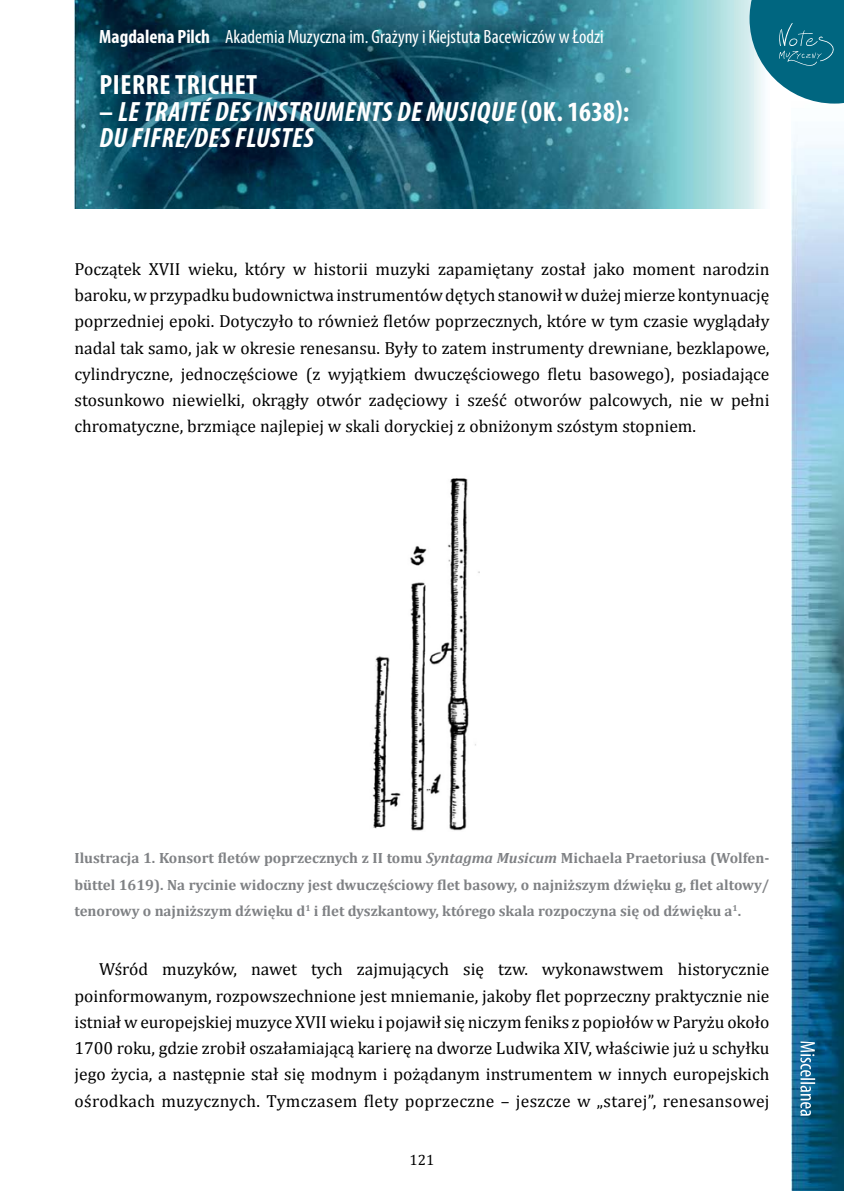
<style>
.page{position:relative;width:844px;height:1191px;background:#fff}
.page>*{position:absolute;margin:0;border:0;box-sizing:border-box;transform-origin:0 0}
.t1{font:italic 700 condensed 28px/26.2px "Myriad Pro";letter-spacing:.02em;color:#fff}
.t2{font:700 condensed 28px "Myriad Pro";letter-spacing:.02em;color:#fff}
.t3{font:condensed 19.25px "Myriad Pro";color:#fff}
.t4{font:17.5px/26.2px "Cambria";color:#000;text-align:justify}
.t5{font:700 14.88px/26.2px "Cambria";color:#808285;text-align:justify}
.t6{font:14.88px "Cambria";color:#000}
.s1{font-weight:700}
.s2{font-style:normal}
.s3{font-style:italic}
</style>
<div class="page">
<img style="left:74px;top:0;width:690px;height:208px">
<img style="left:791px;top:135px;width:52px;height:1056px">
<svg style="left:749px;top:0;width:94px;height:104px;background:#2f8398"></svg>
<img style="left:372px;top:478px;width:107px;height:353px">
<svg style="left:800px;top:1041px;width:15px;height:74px"></svg>
<p class="t3" style="left:99px;top:25px;width:506px"><span class="s1">MAGDALENA PILCH</span> Akademia Muzyczna im. Grażyny i Kiejstuta Bacewiczów w Łodzi</p>
<h1 class="t2" style="left:99px;top:68px;width:158px">PIERRE TRICHET</h1>
<h1 class="t1" style="left:99px;top:98px;width:531px"><span class="s2">–</span> LE TRAITÉ DES INSTRUMENTS DE MUSIQUE <span class="s2">(OK. 1638):<br></span>DU FIFRE/DES FLUSTES</h1>
<p class="t4" style="left:74px;top:255px;width:696px">Początek XVII wieku, który w historii muzyki zapamiętany został jako moment narodzin baroku, w przypadku budownictwa instrumentów dętych stanowił w dużej mierze kontynuację poprzedniej epoki. Dotyczyło to również fletów poprzecznych, które w tym czasie wyglądały nadal tak samo, jak w okresie renesansu. Były to zatem instrumenty drewniane, bezklapowe, cylindryczne, jednoczęściowe (z wyjątkiem dwuczęściowego fletu basowego), posiadające stosunkowo niewielki, okrągły otwór zadęciowy i sześć otworów palcowych, nie w pełni chromatyczne, brzmiące najlepiej w skali doryckiej z obniżonym szóstym stopniem.</p>
<p class="t5" style="left:74px;top:844px;width:696px">Ilustracja 1. Konsort fletów poprzecznych z II tomu <span class="s3">Syntagma Musicum</span> Michaela Praetoriusa (Wolfen&shy;büttel 1619). Na rycinie widoczny jest dwuczęściowy flet basowy, o najniższym dźwięku g, flet altowy/ tenorowy o najniższym dźwięku d<sup>1</sup> i flet dyszkantowy, którego skala rozpoczyna się od dźwięku a<sup>1</sup>.</p>
<p class="t4" style="left:74px;top:956px;width:696px;text-indent:25px">Wśród muzyków, nawet tych zajmujących się tzw. wykonawstwem historycznie poinformowanym, rozpowszechnione jest mniemanie, jakoby flet poprzeczny praktycznie nie istniał w europejskiej muzyce XVII wieku i pojawił się niczym feniks z popiołów w Paryżu około 1700 roku, gdzie zrobił oszałamiającą karierę na dworze Ludwika XIV, właściwie już u schyłku jego życia, a następnie stał się modnym i pożądanym instrumentem w innych europejskich ośrodkach muzycznych. Tymczasem flety poprzeczne – jeszcze w „starej”, renesansowej</p>
<p class="t6" style="left:409px;top:1151px;width:26px">121</p>
</div>
